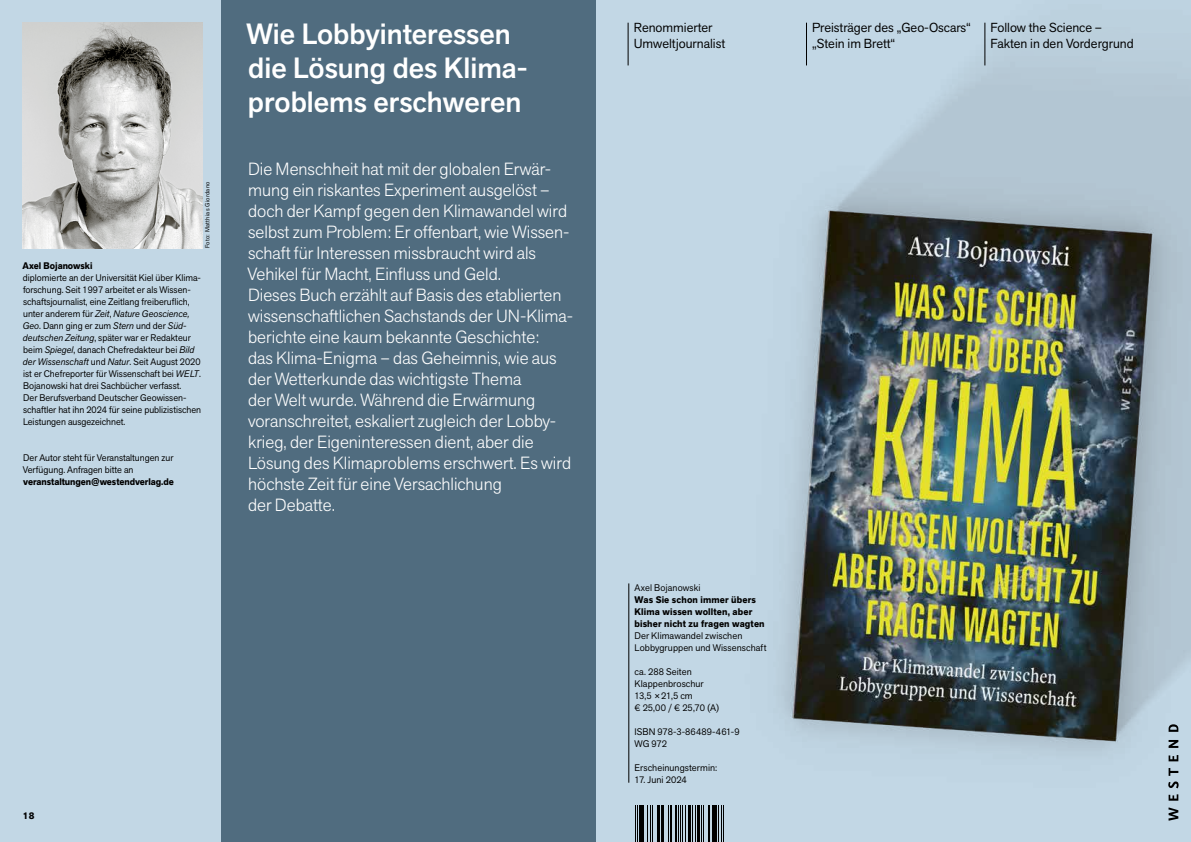
<style>
.page{position:relative;width:1191px;height:842px;background:#c2d7e5}
.page>*{position:absolute;margin:0;border:0;box-sizing:border-box;transform-origin:0 0}
.t1{font:500 29px/34px "Akzid Grtsk Next";color:#fff}
.t2{font:300 17.5px/21px "Akzid Grtsk Next";color:#fff}
.t3{font:13px/15.6px "Akzid Grtsk Next";color:#000}
.t4{font:9.5px/12px "Akzid Grtsk Next";color:#000}
.t5{font:700 9.5px/12px "Akzid Grtsk Next";letter-spacing:.015em;color:#000}
.t6{font:700 9.5px "Akzid Grtsk Next";letter-spacing:-.005em;color:#000}
.t7{font:6px "Akzid Grtsk Next";letter-spacing:.05em;color:#000}
.s1{font-style:italic}
</style>
<div class="page">
<img style="left:595px;top:0;width:596px;height:842px">
<div style="left:221px;top:0;width:374px;height:842px;background:#506c7f"></div>
<img style="left:23px;top:23px;width:180px;height:225px">
<hr style="left:628px;top:583px;width:1px;height:200px;background:#000">
<hr style="left:627px;top:23px;width:1px;height:42px;background:#000">
<hr style="left:806px;top:23px;width:1px;height:42px;background:#000">
<hr style="left:984px;top:23px;width:1px;height:42px;background:#000">
<hr style="left:635px;top:805px;width:1px;height:37px;background:#000">
<hr style="left:637px;top:805px;width:1px;height:37px;background:#000">
<hr style="left:639px;top:805px;width:2px;height:37px;background:#000">
<hr style="left:642px;top:805px;width:2px;height:37px;background:#000">
<hr style="left:647px;top:805px;width:1px;height:37px;background:#000">
<hr style="left:650px;top:805px;width:1px;height:37px;background:#000">
<hr style="left:652px;top:805px;width:1px;height:37px;background:#000">
<hr style="left:656px;top:805px;width:1px;height:37px;background:#000">
<hr style="left:658px;top:805px;width:2px;height:37px;background:#000">
<hr style="left:661px;top:805px;width:3px;height:37px;background:#000">
<hr style="left:668px;top:805px;width:1px;height:37px;background:#000">
<hr style="left:669px;top:805px;width:1px;height:37px;background:#000">
<hr style="left:671px;top:805px;width:1px;height:37px;background:#000">
<hr style="left:675px;top:805px;width:2px;height:37px;background:#000">
<hr style="left:678px;top:805px;width:1px;height:37px;background:#000">
<hr style="left:680px;top:805px;width:1px;height:37px;background:#000">
<hr style="left:682px;top:805px;width:1px;height:37px;background:#000">
<hr style="left:684px;top:805px;width:1px;height:37px;background:#000">
<hr style="left:688px;top:805px;width:3px;height:37px;background:#000">
<hr style="left:692px;top:805px;width:1px;height:37px;background:#000">
<hr style="left:695px;top:805px;width:1px;height:37px;background:#000">
<hr style="left:696px;top:805px;width:3px;height:37px;background:#000">
<hr style="left:701px;top:805px;width:1px;height:37px;background:#000">
<hr style="left:703px;top:805px;width:1px;height:37px;background:#000">
<hr style="left:708px;top:805px;width:2px;height:37px;background:#000">
<hr style="left:711px;top:805px;width:2px;height:37px;background:#000">
<hr style="left:714px;top:805px;width:3px;height:37px;background:#000">
<hr style="left:718px;top:805px;width:1px;height:37px;background:#000">
<hr style="left:721px;top:805px;width:1px;height:37px;background:#000">
<hr style="left:723px;top:805px;width:1px;height:37px;background:#000">
<svg style="left:1168px;top:724px;width:10px;height:97px"></svg>
<p class="t7" style="left:203px;top:248px;width:68px;rotate:-90deg">Foto: Matthias Giordano</p>
<p class="t5" style="left:23px;top:260px;width:71px">Axel Bojanowski</p>
<p class="t4" style="left:23px;top:272px;width:180px">diplomierte an der Universität Kiel über Klima&shy;forschung. Seit 1997 arbeitet er als Wissen&shy;schaftsjournalist, eine Zeitlang freiberuflich, unter anderem für <span class="s1">Zeit</span>, <span class="s1">Nature Geoscience, Geo</span>. Dann ging er zum <span class="s1">Stern</span> und der <span class="s1">Süd&shy;deutschen Zeitung</span>, später war er Redakteur beim <span class="s1">Spiegel</span>, danach Chefredakteur bei <span class="s1">Bild der Wissenschaft</span> und <span class="s1">Natur</span>. Seit August 2020 ist er Chefreporter für Wissenschaft bei <span class="s1">WELT</span>.<br>Bojanowski hat drei Sachbücher verfasst.<br>Der Berufsverband Deutscher Geowissen&shy;schaftler hat ihn 2024 für seine publizistischen Leistungen ausgezeichnet.</p>
<p class="t4" style="left:23px;top:452px;width:152px">Der Autor steht für Veranstaltungen zur<br>Verfügung. Anfragen bitte an</p>
<p class="t6" style="left:23px;top:476px;width:152px">veranstaltungen@westendverlag.de</p>
<h1 class="t1" style="left:246px;top:17px;width:280px">Wie Lobbyinteressen die Lösung des Klima&shy;problems erschweren</h1>
<p class="t2" style="left:247px;top:159px;width:327px">Die Menschheit hat mit der globalen Erwär&shy;mung ein riskantes Experiment ausgelöst – doch der Kampf gegen den Klimawandel wird selbst zum Problem: Er offenbart, wie Wissen&shy;schaft für Interessen missbraucht wird als Vehikel für Macht, Einfluss und Geld.<br>Dieses Buch erzählt auf Basis des etablierten wissenschaftlichen Sachstands der UN-Klima&shy;berichte eine kaum bekannte Geschichte:<br>das Klima-Enigma – das Geheimnis, wie aus der Wetterkunde das wichtigste Thema<br>der Welt wurde. Während die Erwärmung voranschreitet, eskaliert zugleich der Lobby&shy;krieg, der Eigeninteressen dient, aber die Lösung des Klimaproblems erschwert. Es wird höchste Zeit für eine Versachlichung<br>der Debatte.</p>
<p class="t5" style="left:23px;top:810px;width:13px">18</p>
<h3 class="t3" style="left:634px;top:20px;width:93px">Renommierter<br>Umweltjournalist</h3>
<h3 class="t3" style="left:812px;top:20px;width:160px">Preisträger des „Geo-Oscars“ „Stein im Brett“</h3>
<h3 class="t3" style="left:990px;top:20px;width:145px">Follow the Science –<br>Fakten in den Vordergrund</h3>
<p class="t4" style="left:634px;top:581px;width:68px">Axel Bojanowski</p>
<p class="t5" style="left:634px;top:593px;width:132px">Was Sie schon immer übers<br>Klima wissen wollten, aber bisher nicht zu fragen wagten</p>
<p class="t4" style="left:634px;top:629px;width:133px">Der Klimawandel zwischen<br>Lobbygruppen und Wissenschaft</p>
<p class="t4" style="left:634px;top:665px;width:86px">ca. 288 Seiten<br>Klappenbroschur<br>13,5 ×21,5 cm<br>€ 25,00 / € 25,70 (A)</p>
<p class="t4" style="left:634px;top:725px;width:107px">ISBN 978-3-86489-461-9<br>WG 972</p>
<p class="t4" style="left:634px;top:761px;width:84px">Erscheinungstermin:</p>
<p class="t4" style="left:634px;top:773px;width:54px">17. Juni 2024</p>
</div>
